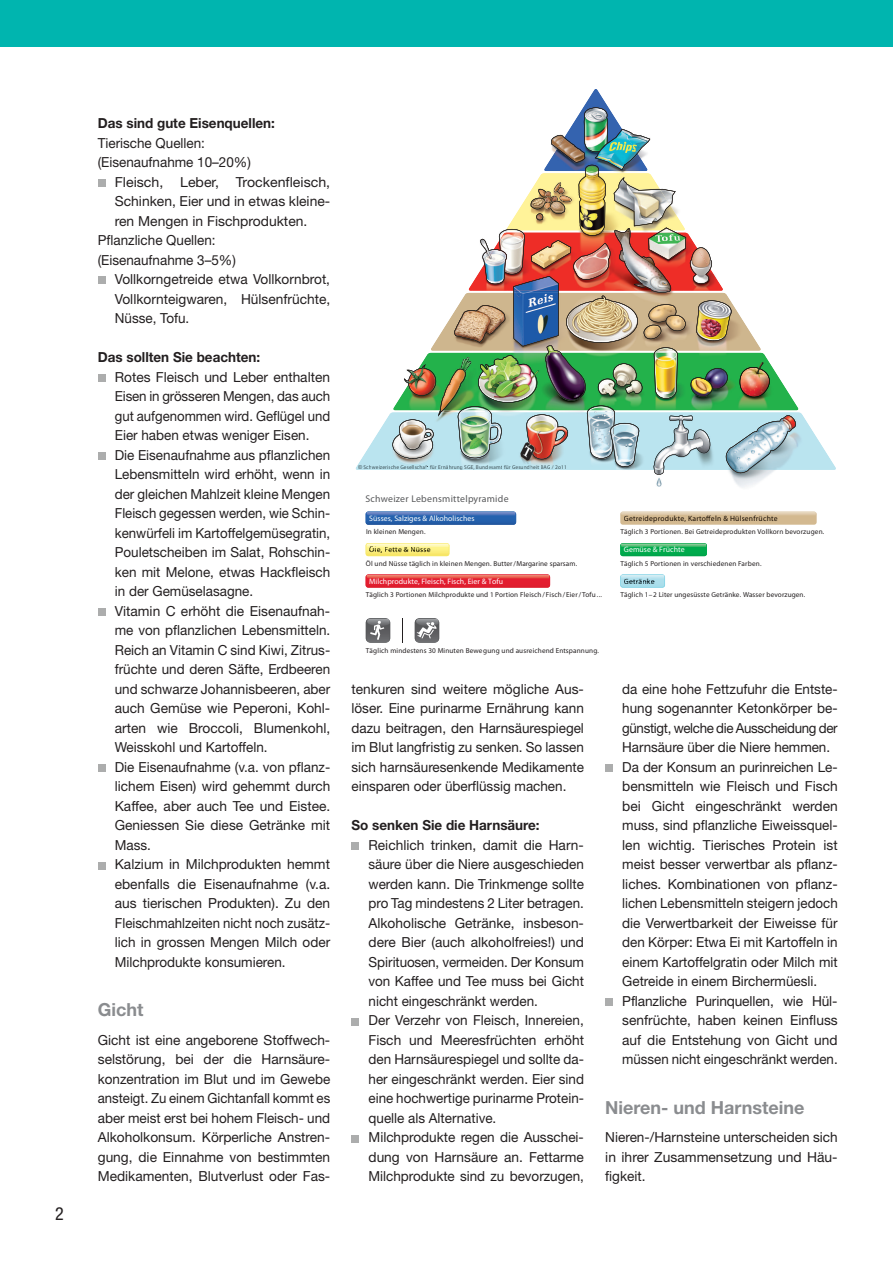
<style>
.page{position:relative;width:893px;height:1263px;background:#fff}
.page>*{position:absolute;margin:0;border:0;box-sizing:border-box;transform-origin:0 0}
.t1{font:700 18px "Helvetica Neue LT Std";color:#8a8c8f}
.t2{font:condensed 18px "Helvetica Neue LT Std";color:#231f20}
.t3{font:13.8px/19.5px "Helvetica Neue LT Std";color:#231f20}
.t4{font:700 13.8px "Helvetica Neue LT Std";color:#231f20}
.t5{font:900 9.75px "Hydra Text";letter-spacing:.03em;color:#57585a}
.t6{font:900 7.8px "Hydra Text";letter-spacing:.005em;color:#fff}
.t7{font:700 7.65px "Hydra Text";letter-spacing:.03em;color:#140900}
.t8{font:700 7.65px "Hydra Text";letter-spacing:.03em;color:#1d1b00}
.t9{font:700 7.65px "Hydra Text";letter-spacing:.03em;color:#07181e}
.t10{font:7.2px "Hydra Text";letter-spacing:.02em;color:#231f20}
.t11{font:5.55px "Hydra Text";letter-spacing:.015em;color:#3d4f55}
.s1{font-family:"Arial"}
.s2{color:#57585a}
.s3{color:#405055}
.s4{color:#3f4f55}
.s5{color:#3f5055}
.s6{color:#3e4f55}
.s7{color:#3f4f54}
.s8{color:#414f53}
.s9{color:#1d1a00}
</style>
<div class="page">
<div style="left:98px;top:179px;width:7px;height:8px;background:#acadad"></div>
<div style="left:98px;top:277px;width:7px;height:7px;background:#acadad"></div>
<div style="left:98px;top:374px;width:7px;height:8px;background:#acadad"></div>
<div style="left:98px;top:452px;width:7px;height:8px;background:#acadad"></div>
<div style="left:98px;top:608px;width:7px;height:8px;background:#acadad"></div>
<div style="left:98px;top:764px;width:7px;height:8px;background:#acadad"></div>
<div style="left:98px;top:862px;width:7px;height:7px;background:#acadad"></div>
<div style="left:351px;top:842px;width:8px;height:8px;background:#acadad"></div>
<div style="left:351px;top:1018px;width:8px;height:7px;background:#acadad"></div>
<div style="left:351px;top:1135px;width:8px;height:7px;background:#acadad"></div>
<div style="left:605px;top:764px;width:8px;height:8px;background:#acadad"></div>
<div style="left:605px;top:998px;width:8px;height:8px;background:#acadad"></div>
<img style="left:365px;top:511px;width:36px;height:6px">
<img style="left:401px;top:475px;width:389px;height:42px">
<img style="left:355px;top:89px;width:481px;height:386px">
<img style="left:366px;top:516px;width:149px;height:9px">
<img style="left:366px;top:512px;width:149px;height:4px">
<svg style="left:366px;top:543px;width:83px;height:13px"></svg>
<img style="left:368px;top:574px;width:182px;height:14px">
<img style="left:368px;top:575px;width:181px;height:3px">
<svg style="left:366px;top:574px;width:2px;height:14px"></svg>
<div style="left:620px;top:512px;width:197px;height:13px;background:#d3b990;border-radius:3px"></div>
<img style="left:621px;top:512px;width:195px;height:3px">
<img style="left:620px;top:543px;width:87px;height:13px">
<img style="left:621px;top:544px;width:85px;height:3px">
<svg style="left:620px;top:574px;width:45px;height:14px"></svg>
<div style="left:366px;top:618px;width:24px;height:25px;background:#747577;border-radius:5px"></div>
<img style="left:366px;top:619px;width:24px;height:23px">
<svg style="left:370px;top:620px;width:14px;height:20px"></svg>
<div style="left:415px;top:618px;width:24px;height:25px;background:#747577;border-radius:5px"></div>
<img style="left:415px;top:619px;width:24px;height:23px">
<svg style="left:417px;top:622px;width:20px;height:16px"></svg>
<svg style="left:402px;top:618px;width:1px;height:25px"></svg>
<img style="left:544px;top:182px;width:20px;height:27px">
<img style="left:461px;top:357px;width:10px;height:14px">
<div style="left:0;top:0;width:893px;height:47px;background:#00b5af"></div>
<h1 class="t2" style="left:55px;top:1203px;width:10px">2</h1>
<p class="t4" style="left:98px;top:115px;width:179px">Das sind gute Eisenquellen:</p>
<p class="t3" style="left:98px;top:133px;width:109px">Tierische Quellen:</p>
<p class="t3" style="left:98px;top:152px;width:155px">(Eisenaufnahme 10–20%)</p>
<p class="t3" style="left:115px;top:172px;width:217px">Fleisch, Leber, Trockenfleisch,</p>
<p class="t3" style="left:115px;top:191px;width:217px">Schinken, Eier und in etwas kleine-</p>
<p class="t3" style="left:115px;top:211px;width:194px">ren Mengen in Fischprodukten.</p>
<p class="t3" style="left:98px;top:230px;width:119px">Pflanzliche Quellen:</p>
<p class="t3" style="left:98px;top:250px;width:140px">(Eisenaufnahme 3–5%)</p>
<p class="t3" style="left:115px;top:269px;width:217px">Vollkorngetreide etwa Vollkornbrot,</p>
<p class="t3" style="left:115px;top:289px;width:217px">Vollkornteigwaren, Hülsenfrüchte,</p>
<p class="t3" style="left:115px;top:308px;width:76px">Nüsse, Tofu.</p>
<p class="t4" style="left:98px;top:349px;width:164px">Das sollten Sie beachten:</p>
<p class="t3" style="left:115px;top:367px;width:217px">Rotes Fleisch und Leber enthalten Eisen in grösseren Mengen, das auch gut aufgenommen wird. Geflügel und Eier haben etwas weniger Eisen.<br>Die Eisenaufnahme aus pflanzlichen Lebensmitteln wird erhöht, wenn in der gleichen Mahlzeit kleine Mengen Fleisch gegessen werden, wie Schin&shy;kenwürfeli im Kartoffelgemüsegratin, Pouletscheiben im Salat, Rohschin&shy;ken mit Melone, etwas Hackfleisch in der Gemüselasagne.<br>Vitamin C erhöht die Eisenaufnah&shy;me von pflanzlichen Lebensmitteln.<br>Reich an Vitamin C sind Kiwi, Zitrus&shy;früchte und deren Säfte, Erdbeeren und schwarze Johannisbeeren, aber auch Gemüse wie Peperoni, Kohl&shy;arten wie Broccoli, Blumenkohl, Weisskohl und Kartoffeln.<br>Die Eisenaufnahme (v.a. von pflanz&shy;lichem Eisen) wird gehemmt durch Kaffee, aber auch Tee und Eistee.<br>Geniessen Sie diese Getränke mit Mass.<br>Kalzium in Milchprodukten hemmt ebenfalls die Eisenaufnahme (v.a. aus tierischen Produkten). Zu den Fleischmahlzeiten nicht noch zusätz&shy;lich in grossen Mengen Milch oder Milchprodukte konsumieren.</p>
<h1 class="t1" style="left:98px;top:999px;width:47px">Gicht</h1>
<p class="t3" style="left:98px;top:1030px;width:234px;text-align:justify">Gicht ist eine angeborene Stoffwech&shy;selstörung, bei der die Harnsäure&shy;konzentration im Blut und im Gewebe ansteigt. Zu einem Gichtanfall kommt es aber meist erst bei hohem Fleisch- und Alkoholkonsum. Körperliche Anstren&shy;gung, die Einnahme von bestimmten Medikamenten, Blutverlust oder Fas-</p>
<p class="t11" style="left:358px;top:464px;width:210px"><span class="s1">©</span> Schweizerische Gesellschaft für Ernährun<span class="s2">g</span> <span class="s3">SGE</span><span class="s4">,</span> <span class="s3">B</span><span class="s4">u</span><span class="s3">n</span><span class="s5">d</span><span class="s6">e</span>samt für Gesund<span class="s7">h</span><span class="s8">eit</span> <span class="s7">BAG</span> / 2o11</p>
<p class="t5" style="left:366px;top:493px;width:144px">Schweizer Lebensmittelpyramide</p>
<p class="t6" style="left:369px;top:514px;width:107px">Süsses, Salziges &amp; Alkoholisches</p>
<p class="t8" style="left:369px;top:546px;width:63px">Öle<span class="s9">,</span> Fette &amp; Nüsse</p>
<p class="t6" style="left:369px;top:577px;width:135px">Milchprodukte, Fleisch, Fisch, Eier &amp; Tofu</p>
<p class="t10" style="left:366px;top:528px;width:61px">In kleinen Mengen.</p>
<p class="t10" style="left:366px;top:559px;width:213px">Öl und Nüsse täglich in kleinen Mengen. Butter/Margarine sparsam.</p>
<p class="t10" style="left:366px;top:591px;width:238px">Täglich 3 Portionen Milchprodukte und 1 Portion Fleisch/Fisch/Eier/Tofu ...</p>
<p class="t7" style="left:624px;top:514px;width:155px">Getreideprodukte, Kartoffeln &amp; Hülsenfrüchte</p>
<p class="t6" style="left:624px;top:546px;width:62px">Gemüse &amp; Früchte</p>
<p class="t9" style="left:624px;top:577px;width:32px">Getränke</p>
<p class="t10" style="left:620px;top:528px;width:205px">Täglich 3 Portionen. Bei Getreideprodukten Vollkorn bevorzugen.</p>
<p class="t10" style="left:621px;top:559px;width:142px">Täglich 5 Portionen in verschiedenen Farben.</p>
<p class="t10" style="left:621px;top:591px;width:186px">Täglich 1–2 Liter ungesüsste Getränke. Wasser bevorzugen.</p>
<p class="t10" style="left:366px;top:647px;width:235px">Täglich mindestens 30 Minuten Bewegung und ausreichend Entspannung.</p>
<p class="t3" style="left:351px;top:679px;width:234px;text-align:justify">tenkuren sind weitere mögliche Aus&shy;löser. Eine purinarme Ernährung kann dazu beitragen, den Harnsäurespiegel im Blut langfristig zu senken. So lassen sich harnsäuresenkende Medikamente einsparen oder überflüssig machen.</p>
<p class="t4" style="left:351px;top:817px;width:190px">So senken Sie die Harnsäure:</p>
<p class="t3" style="left:369px;top:835px;width:217px">Reichlich trinken, damit die Harn&shy;säure über die Niere ausgeschieden werden kann. Die Trinkmenge sollte pro Tag mindestens 2 Liter betragen.<br>Alkoholische Getränke, insbeson&shy;dere Bier (auch alkoholfreies!) und Spirituosen, vermeiden. Der Konsum von Kaffee und Tee muss bei Gicht nicht eingeschränkt werden.<br>Der Verzehr von Fleisch, Innereien, Fisch und Meeresfrüchten erhöht den Harnsäurespiegel und sollte da&shy;her eingeschränkt werden. Eier sind eine hochwertige purinarme Protein&shy;quelle als Alternative.<br>Milchprodukte regen die Ausschei&shy;dung von Harnsäure an. Fettarme Milchprodukte sind zu bevorzugen,</p>
<p class="t3" style="left:622px;top:679px;width:217px">da eine hohe Fettzufuhr die Entste&shy;hung sogenannter Ketonkörper be&shy;günstigt, welche die Ausscheidung der Harnsäure über die Niere hemmen.<br>Da der Konsum an purinreichen Le&shy;bensmitteln wie Fleisch und Fisch bei Gicht eingeschränkt werden muss, sind pflanzliche Eiweissquel&shy;len wichtig. Tierisches Protein ist meist besser verwertbar als pflanz&shy;liches. Kombinationen von pflanz&shy;lichen Lebensmitteln steigern jedoch die Verwertbarkeit der Eiweisse für den Körper: Etwa Ei mit Kartoffeln in einem Kartoffelgratin oder Milch mit Getreide in einem Birchermüesli.<br>Pflanzliche Purinquellen, wie Hül&shy;senfrüchte, haben keinen Einfluss auf die Entstehung von Gicht und müssen nicht eingeschränkt werden.</p>
<h1 class="t1" style="left:605px;top:1096px;width:201px">Nieren- und Harnsteine</h1>
<p class="t3" style="left:605px;top:1127px;width:234px;text-align:justify">Nieren-/Harnsteine unterscheiden sich in ihrer Zusammensetzung und Häu&shy;figkeit.</p>
</div>
